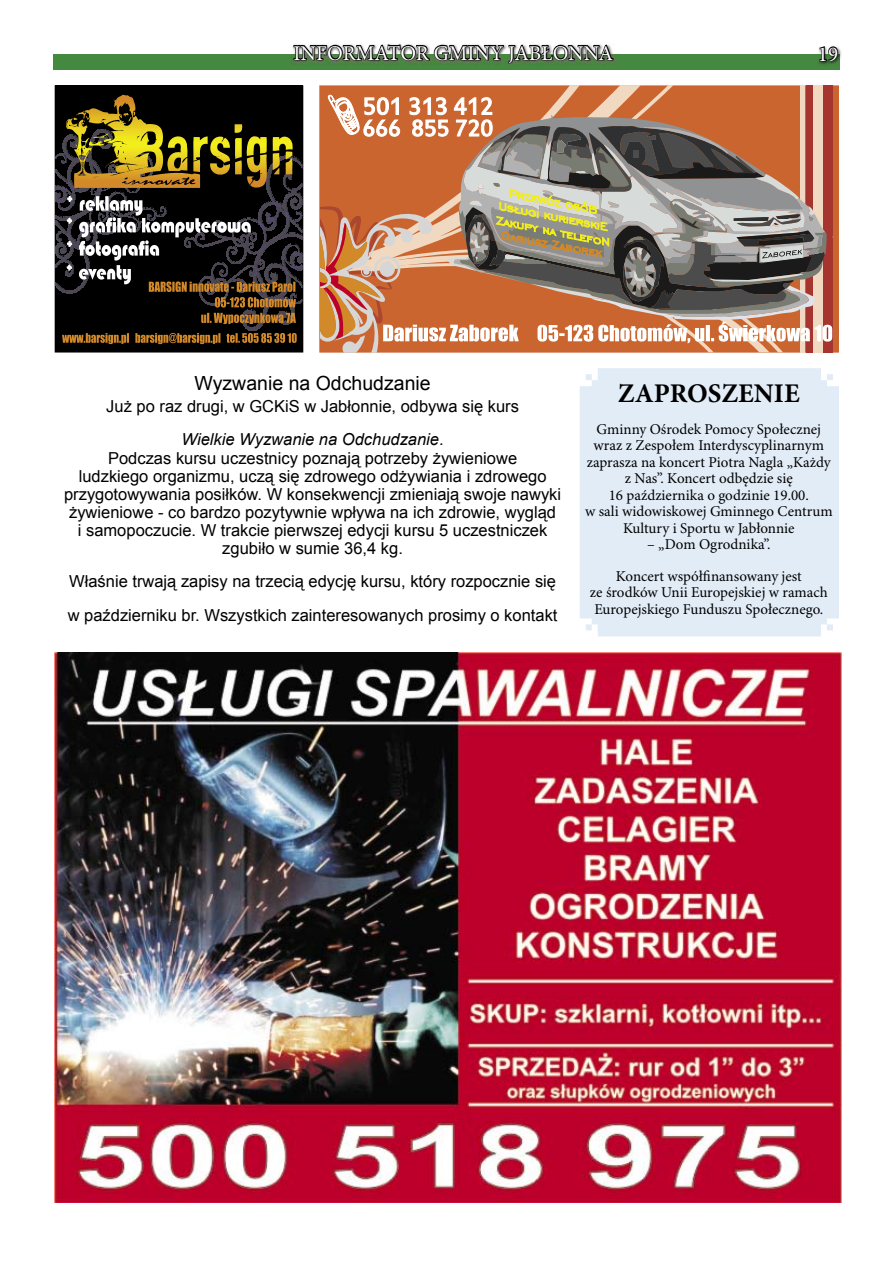
<style>
.page{position:relative;width:893px;height:1263px;background:#fff}
.page>*{position:absolute;margin:0;border:0;box-sizing:border-box;transform-origin:0 0}
.t1{font:700 27px "Minion Pro";color:#000}
.t2{font:21px "Minion Pro";color:#fff}
.t3{font:19.5px "Arial";color:#000}
.t4{font:16.5px/18.1px "Arial";color:#000;text-align:center}
.t5{font:15px/16.5px "Minion Pro";color:#000;text-align:center}
.s1{font-style:italic}
</style>
<div class="page">
<img style="left:839px;top:48px;width:3px;height:18px">
<div style="left:580px;top:368px;width:259px;height:268px;background:#e2ecf7"></div>
<img style="left:54px;top:652px;width:787px;height:551px">
<svg style="left:55px;top:44px;width:784px;height:309px;background:#8e7259"></svg>
<p class="t2" style="left:293px;top:40px;width:321px">INFORMATOR GMINY JABŁONNA</p>
<p class="t2" style="left:818px;top:41px;width:22px">19</p>
<p class="t3" style="left:195px;top:370px;width:238px">Wyzwanie na Odchudzanie</p>
<p class="t4" style="left:106px;top:390px;width:414px;line-height:33.2px">Już po raz drugi, w GCKiS w Jabłonnie, odbywa się kurs<br><span class="s1">Wielkie Wyzwanie na Odchudzanie</span>.</p>
<p class="t4" style="left:64px;top:449px;width:499px">Podczas kursu uczestnicy poznają potrzeby żywieniowe<br>ludzkiego organizmu, uczą się zdrowego odżywiania i zdrowego przygotowywania posiłków. W konsekwencji zmieniają swoje nawyki żywieniowe - co bardzo pozytywnie wpływa na ich zdrowie, wygląd<br>i samopoczucie. W trakcie pierwszej edycji kursu 5 uczestniczek zgubiło w sumie 36,4 kg.</p>
<p class="t4" style="left:68px;top:565px;width:491px;line-height:33.2px;text-align:left">Właśnie trwają zapisy na trzecią edycję kursu, który rozpocznie się w październiku br. Wszystkich zainteresowanych prosimy o kontakt</p>
<h1 class="t1" style="left:618px;top:378px;width:183px">ZAPROSZENIE</h1>
<p class="t5" style="left:585px;top:421px;width:249px">Gminny Ośrodek Pomocy Społecznej wraz z Zespołem Interdyscyplinarnym zaprasza na koncert Piotra Nagla „Każdy z Nas”. Koncert odbędzie się<br>16 października o godzinie 19.00.<br>w sali widowiskowej Gminnego Centrum Kultury i Sportu w Jabłonnie</p>
<p class="t5" style="left:616px;top:529px;width:188px;line-height:31.5px">– „Dom Ogrodnika”.<br>Koncert współfinansowany jest</p>
<p class="t5" style="left:590px;top:585px;width:239px;text-align:left">ze środków Unii Europejskiej w ramach<br>Europejskiego Funduszu Społecznego.</p>
</div>
